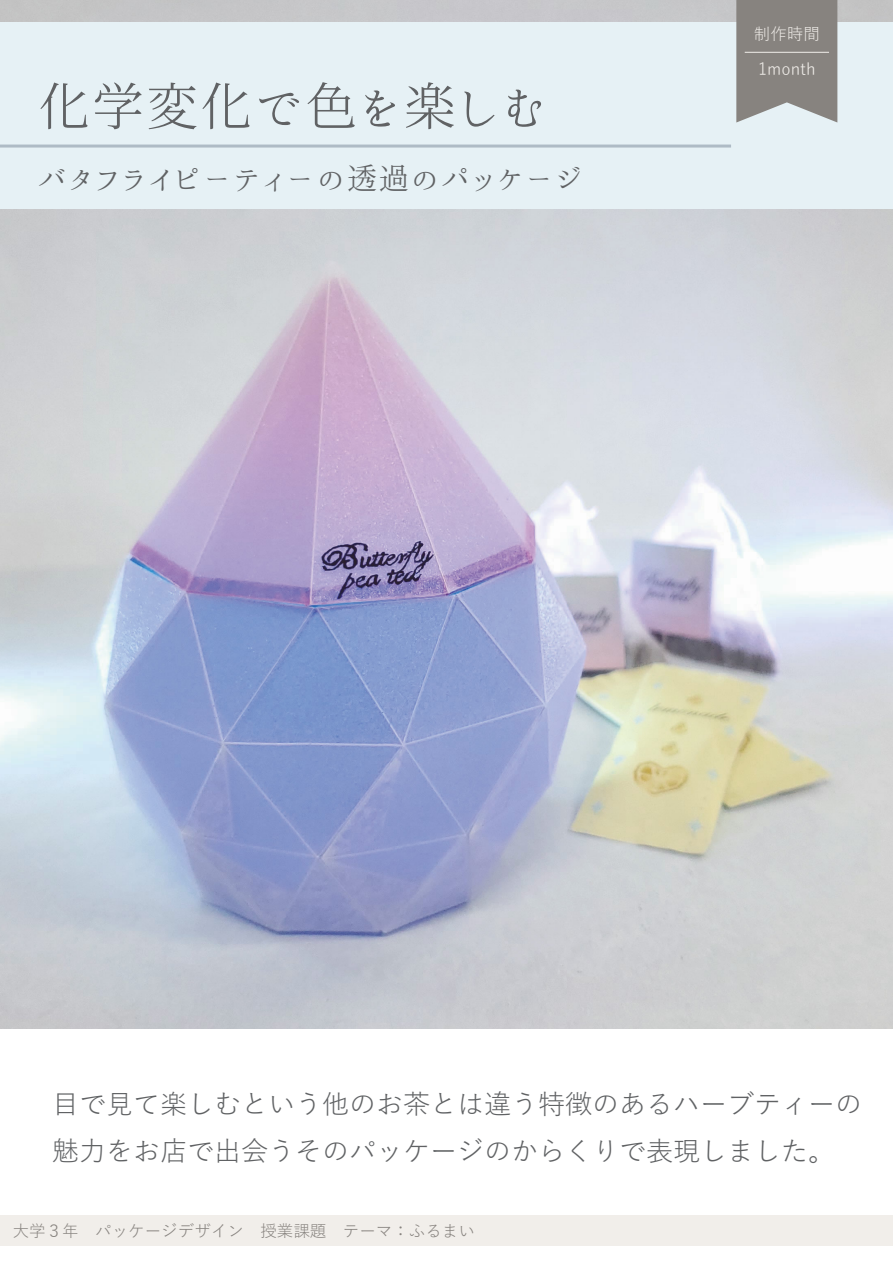
<style>
.page{position:relative;width:893px;height:1263px;background:#fff}
.page>*{position:absolute;margin:0;border:0;box-sizing:border-box;transform-origin:0 0}
.t1{font:54px "Honoka Shin Mincho L";color:#606264}
.t2{font:31.5px "Honoka Shin Mincho L";color:#606264}
.t3{font:27px/47.2px "Yu Gothic";color:#606264}
.t4{font:16.5px "Yu Gothic";color:#87837f}
.t5{font:16.5px/35px "Yu Gothic";color:#f1eeea}
</style>
<div class="page">
<img style="left:0;top:0;width:893px;height:1029px">
<div style="left:0;top:22px;width:893px;height:187px;background:#e6f1f5"></div>
<svg style="left:736px;top:0;width:101px;height:123px;background:#8f8c89"></svg>
<hr style="left:745px;top:52px;width:84px;height:1px;background:#f1eeea">
<div style="left:0;top:1215px;width:893px;height:31px;background:#f1eeea"></div>
<hr style="left:0;top:145px;width:731px;height:3px;background:#aebbc5">
<h1 class="t1" style="left:37px;top:69px;width:515px">化学変化で色を楽しむ</h1>
<p class="t2" style="left:37px;top:157px;width:549px">バタフライピーティーの透過のパッケージ</p>
<p class="t5" style="left:754px;top:15px;width:67px">制作時間<br>1month</p>
<p class="t3" style="left:52px;top:1077px;width:812px">目で見て楽しむという他のお茶とは違う特徴のあるハーブティーの魅力をお店で出会うそのパッケージのからくりで表現しました。</p>
<p class="t4" style="left:13px;top:1216px;width:463px">大学３年　パッケージデザイン　授業課題　テーマ：ふるまい</p>
</div>
